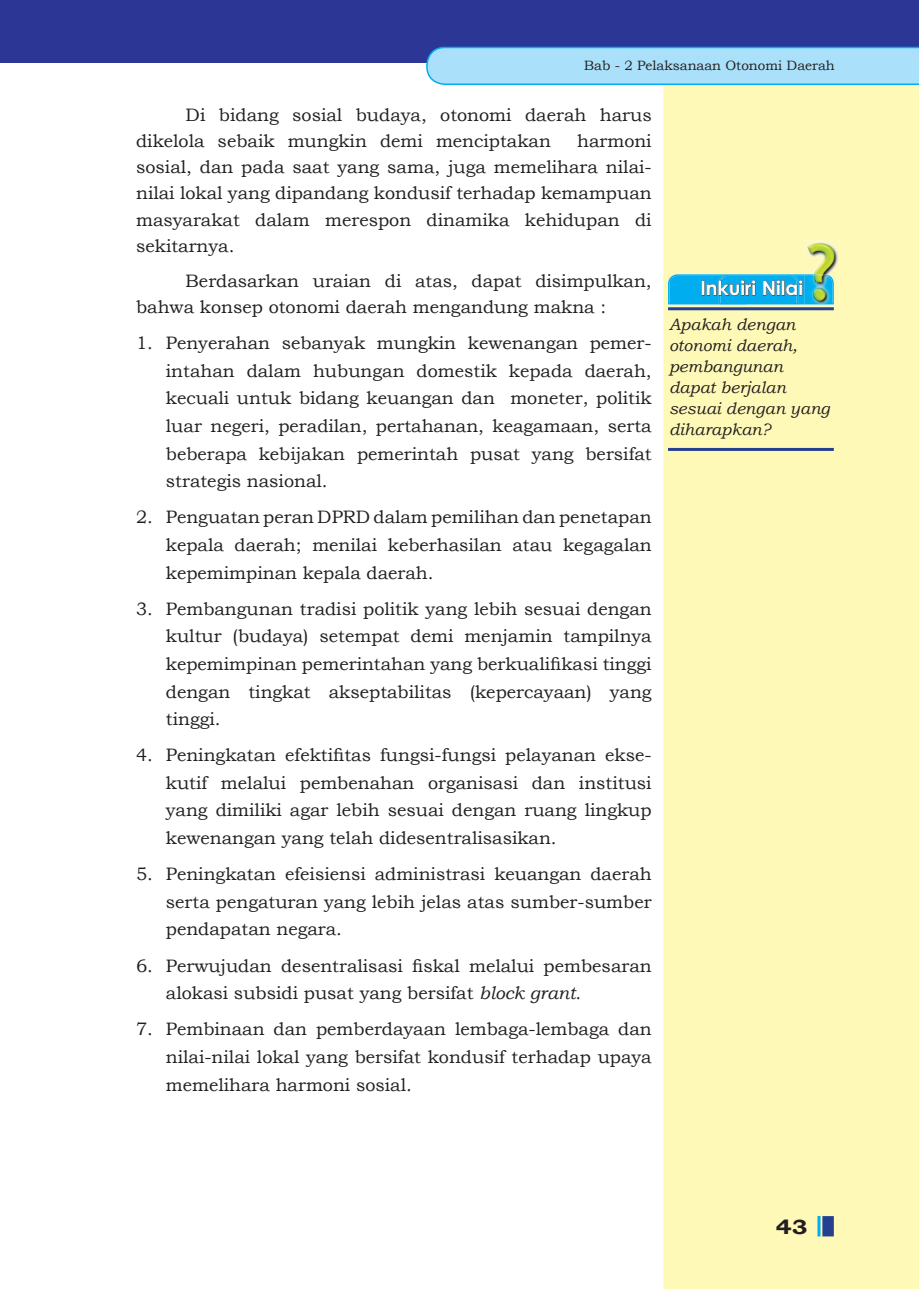
<style>
.page{position:relative;width:919px;height:1289px;background:#fff}
.page>*{position:absolute;margin:0;border:0;box-sizing:border-box;transform-origin:0 0}
.t1{font:700 20.55px "Bookman Old Style";color:#231f20;scale:1.18 1}
.t2{font:700 19.5px "Century Gothic";color:#fff}
.t3{font:18px/27.6px "Bookman Old Style";color:#231f20;text-align:justify}
.t4{font:italic 16.5px/21px "Bookman Old Style";color:#231f20}
.t5{font:13.5px "Bookman Old Style";color:#231f20}
.s1{font-style:italic}
</style>
<div class="page">
<div style="left:663px;top:85px;width:255px;height:1203px;background:#fff9b8"></div>
<hr style="left:0;top:0;width:1px;height:62px;background:#2c3695">
<div style="left:1px;top:0;width:917px;height:62px;background:#2c3695"></div>
<svg style="left:426px;top:47px;width:492px;height:38px;background:#9ddbf7"></svg>
<div style="left:823px;top:1217px;width:9px;height:17px;background:#25408f"></div>
<div style="left:822px;top:1216px;width:11px;height:20px;border:3px solid #25408f"></div>
<hr style="left:817px;top:1215px;width:3px;height:21px;background:#00aeef">
<hr style="left:668px;top:307px;width:165px;height:3px;background:#25408f">
<svg style="left:668px;top:274px;width:136px;height:30px;background:#0fa3da"></svg>
<hr style="left:668px;top:448px;width:165px;height:3px;background:#25408f">
<img style="left:804px;top:240px;width:35px;height:65px">
<img style="left:804px;top:274px;width:29px;height:30px">
<p class="t5" style="left:584px;top:57px;width:252px">Bab - 2 Pelaksanaan Otonomi Daerah</p>
<p class="t3" style="left:136px;top:101px;width:517px;line-height:26.2px;text-indent:50px">Di bidang sosial budaya, otonomi daerah harus dikelola sebaik mungkin demi menciptakan</p>
<p class="t3" style="left:136px;top:128px;width:517px;line-height:26.2px;text-indent:441px">harmoni sosial, dan pada saat yang sama, juga memelihara nilai&shy;nilai lokal yang dipandang kondusif terhadap kemampuan masyarakat dalam merespon dinamika kehidupan di sekitarnya.</p>
<p class="t3" style="left:136px;top:267px;width:517px;line-height:26.2px;text-indent:50px">Berdasarkan uraian di atas, dapat disimpulkan, bahwa konsep otonomi daerah mengandung makna :</p>
<p class="t3" style="left:166px;top:329px;width:487px;text-indent:-30px">1. Penyerahan sebanyak mungkin kewenangan pemer&shy;intahan dalam hubungan domestik kepada daerah, kecuali untuk bidang keuangan dan moneter, politik luar negeri, peradilan, pertahanan, keagamaan, serta beberapa kebijakan pemerintah pusat yang bersifat strategis nasional.</p>
<p class="t3" style="left:166px;top:503px;width:487px;text-indent:-30px">2. Penguatan peran DPRD dalam pemilihan dan penetapan kepala daerah; menilai keberhasilan atau kegagalan kepemimpinan kepala daerah.</p>
<p class="t3" style="left:166px;top:595px;width:487px;text-indent:-30px">3. Pembangunan tradisi politik yang lebih sesuai dengan kultur (budaya) setempat demi menjamin tampilnya kepemimpinan pemerintahan yang berkualifikasi tinggi dengan tingkat akseptabilitas (kepercayaan) yang tinggi.</p>
<p class="t3" style="left:166px;top:741px;width:487px;text-indent:-30px">4. Peningkatan efektifitas fungsi-fungsi pelayanan ekse&shy;kutif melalui pembenahan organisasi dan institusi yang dimiliki agar lebih sesuai dengan ruang lingkup kewenangan yang telah didesentralisasikan.</p>
<p class="t3" style="left:166px;top:860px;width:487px;text-indent:-30px">5. Peningkatan efeisiensi administrasi keuangan daerah serta pengaturan yang lebih jelas atas sumber-sumber pendapatan negara.</p>
<p class="t3" style="left:166px;top:951px;width:487px;text-indent:-30px">6. Perwujudan desentralisasi fiskal melalui pembesaran alokasi subsidi pusat yang bersifat <span class="s1">block grant.</span></p>
<p class="t3" style="left:166px;top:1015px;width:487px;text-indent:-30px">7. Pembinaan dan pemberdayaan lembaga-lembaga dan nilai-nilai lokal yang bersifat kondusif terhadap upaya memelihara harmoni sosial.</p>
<p class="t2" style="left:700px;top:273px;width:104px">Inkuiri Nilai</p>
<p class="t4" style="left:669px;top:314px;width:162px">Apakah dengan otonomi daerah, pembangunan dapat berjalan sesuai dengan yang diharapkan?</p>
<p class="t1" style="left:775px;top:1211px;width:29px">43</p>
</div>
